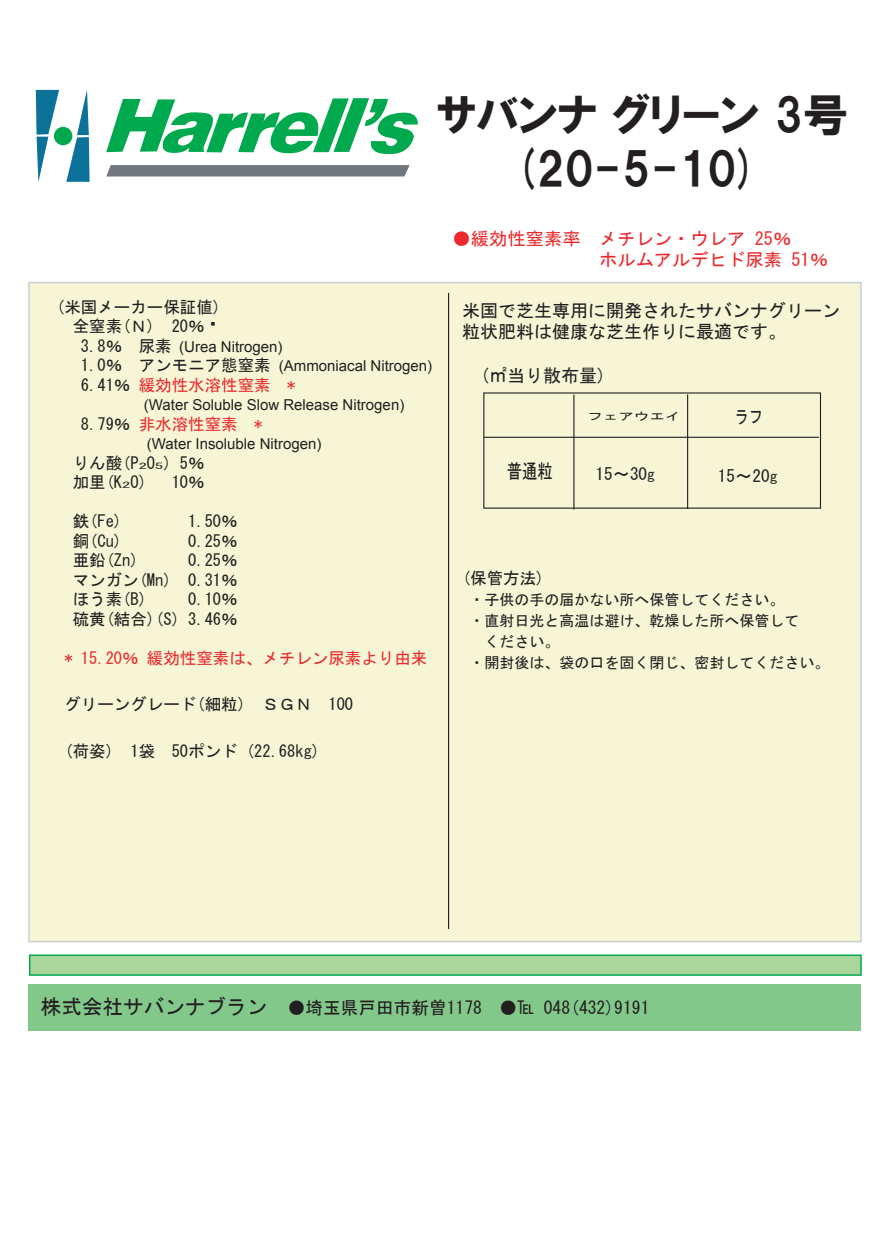
<style>
.page{position:relative;width:888px;height:1260px;background:#fff}
.page>*{position:absolute;margin:0;border:0;box-sizing:border-box;transform-origin:0 0}
.t1{font:45.3px/54.3px "HGP Soei Kakugothic UB";color:#231f20;text-align:center}
.t2{font:19.65px "MS Gothic";color:#231f20;scale:.78 1}
.t3{font:18px/21.8px "MS Gothic";color:#231f20}
.t4{font:18px "MS Gothic";color:#231f20;scale:.78 1}
.t5{font:17.85px/21.5px "MS Gothic";color:#ec2a2d}
.t6{font:17.7px "MS Gothic";color:#231f20}
.t7{font:16.65px "MS Gothic";color:#231f20}
.t8{font:16.5px/19.5px "MS Gothic";color:#231f20;text-align:center}
.t9{font:16.5px "MS Gothic";color:#eb2a2d}
.t10{font:16.5px "MS Gothic";color:#ec2a2d}
.t11{font:15px/19.5px "Arial";color:#231f20}
.t12{font:15px "MS Gothic";color:#231f20}
.t13{font:10.5px "MS Gothic";color:#231f20;scale:1.48 1}
.s1{font-family:"MS Gothic";font-size:16.5px}
.s2{color:#231f20}
.s3{font-size:8.25px}
.s4{font-size:15.15px}
.s5{font-size:20.55px}
</style>
<div class="page">
<div style="left:28px;top:282px;width:834px;height:660px;background:#f6f6d7;border:1px solid #caced4"></div>
<hr style="left:448px;top:293px;width:1px;height:636px;background:#231f20">
<div style="left:28px;top:984px;width:833px;height:46px;background:#83c88b"></div>
<div style="left:29px;top:954px;width:833px;height:22px;background:#aad59b;border:1px solid #00a94d"></div>
<svg style="left:36px;top:90px;width:23px;height:92px"></svg>
<div style="left:54px;top:127px;width:18px;height:18px;background:#00a94d;border-radius:50%"></div>
<svg style="left:66px;top:90px;width:24px;height:92px"></svg>
<svg style="left:106px;top:98px;width:312px;height:56px"></svg>
<svg style="left:106px;top:165px;width:304px;height:12px;background:#797f83"></svg>
<hr style="left:573px;top:395px;width:1px;height:115px;background:#231f20">
<hr style="left:484px;top:437px;width:335px;height:1px;background:#231f20">
<hr style="left:687px;top:394px;width:1px;height:115px;background:#231f20">
<h1 class="t1" style="left:437px;top:87px;width:413px">サバンナグリーン 3号(20-5-10)</h1>
<p class="t8" style="left:56px;top:297px;width:166px">(米国メーカー保証値)全窒素(Ｎ) 20％</p>
<p class="t11" style="left:81px;top:337px;width:353px"><span class="s1">3.8％ 尿素</span> (Urea Nitrogen)<br><span class="s1">1.0％ アンモニア態窒素</span> (Ammoniacal Nitrogen)</p>
<p class="t9" style="left:81px;top:377px;width:216px"><span class="s2">6.41％</span>緩効性水溶性窒素 *</p>
<p class="t11" style="left:144px;top:395px;width:262px">(Water Soluble Slow Release Nitrogen)</p>
<p class="t10" style="left:81px;top:416px;width:183px"><span class="s2">8.79％</span>非水溶性窒素 *</p>
<p class="t11" style="left:147px;top:434px;width:176px">(Water Insoluble Nitrogen)</p>
<p class="t8" style="left:73px;top:453px;width:133px;text-align:left">りん酸(P<span class="s3">2</span>O<span class="s3">5</span>) 5％加里(K<span class="s3">2</span>O)</p>
<p class="t8" style="left:172px;top:473px;width:34px">10％</p>
<p class="t8" style="left:73px;top:512px;width:51px">鉄(Fe)</p>
<p class="t8" style="left:188px;top:512px;width:51px">1.50％</p>
<p class="t8" style="left:73px;top:531px;width:51px">銅(Cu)</p>
<p class="t8" style="left:188px;top:531px;width:51px">0.25％</p>
<p class="t8" style="left:73px;top:551px;width:67px">亜鉛(Zn)</p>
<p class="t8" style="left:73px;top:551px;width:166px;text-align:justify;text-indent:116px">0.25％マンガン(Mn) 0.31％ほう素(B)</p>
<p class="t8" style="left:73px;top:590px;width:166px;text-align:right">0.10％<br>硫黄(結合)(S) 3.46％</p>
<p class="t9" style="left:64px;top:650px;width:364px">* 15.20％緩効性窒素は、メチレン尿素より由来</p>
<p class="t8" style="left:64px;top:695px;width:290px">グリーングレード(細粒) ＳＧＮ 100</p>
<p class="t8" style="left:64px;top:741px;width:257px">(荷姿) 1袋 50ポンド (22.68kg)</p>
<p class="t5" style="left:599px;top:228px;width:231px;text-indent:-147px">●緩効性窒素率 メチレン・ウレア 25％<br>ホルムアルデヒド尿素 51％</p>
<p class="t3" style="left:462px;top:299px;width:379px">米国で芝生専用に開発されたサバンナグリーン粒状肥料は健康な芝生作りに最適です。</p>
<p class="t3" style="left:480px;top:364px;width:127px">(㎡当り散布量)</p>
<p class="t2" style="left:507px;top:461px;width:61px">普通粒</p>
<p class="t13" style="left:587px;top:411px;width:65px">フェアウエイ</p>
<p class="t4" style="left:735px;top:408px;width:38px">ラフ</p>
<p class="t7" style="left:596px;top:466px;width:61px">15～30<span class="s4">g</span></p>
<p class="t7" style="left:718px;top:468px;width:61px">15～20<span class="s4">g</span></p>
<p class="t8" style="left:462px;top:568px;width:84px">(保管方法)</p>
<p class="t12" style="left:470px;top:592px;width:316px">・子供の手の届かない所へ保管してください。</p>
<p class="t12" style="left:470px;top:613px;width:331px">・直射日光と高温は避け、乾燥した所へ保管して</p>
<p class="t12" style="left:484px;top:634px;width:76px">ください。</p>
<p class="t12" style="left:470px;top:655px;width:361px">・開封後は、袋の口を固く閉じ、密封してください。</p>
<p class="t6" style="left:41px;top:998px;width:610px"><span class="s5">株式会社サバンナブラン</span> ●埼玉県戸田市新曽1178 ●℡ 048(432)9191</p>
</div>
